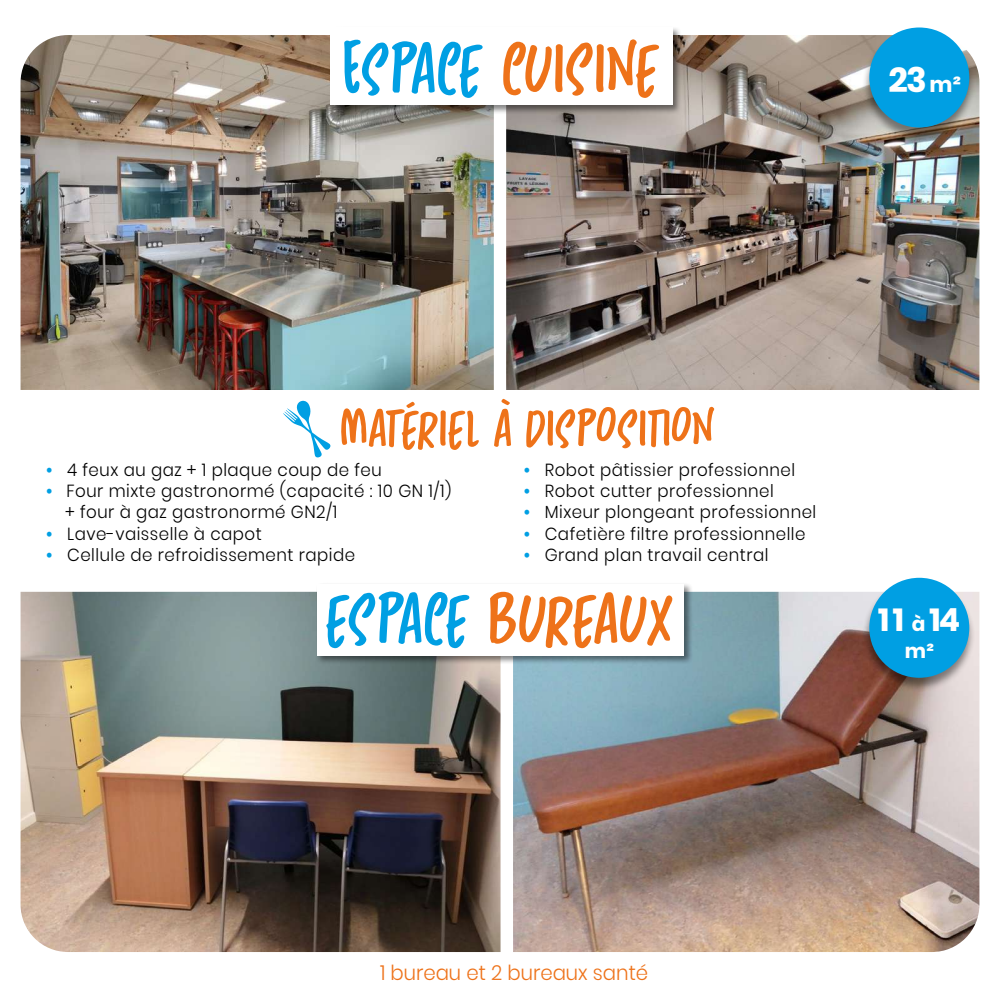
<style>
.page{position:relative;width:1000px;height:1000px;background:#fff}
.page>*{position:absolute;margin:0;border:0;box-sizing:border-box;transform-origin:0 0}
.t1{font:86.12px "Sunny Weather DEMO";color:#ee7219}
.t2{font:86.12px "Sunny Weather DEMO";letter-spacing:-.03em;color:#ee7219}
.t3{font:63.38px "Sunny Weather DEMO";color:#ee7219}
.t4{font:700 34.38px "Poppins";color:#fff}
.t5{font:700 31.88px "Poppins";color:#fff}
.t6{font:300 20.75px "Poppins";color:#ee7219;scale:.95 1}
.t7{font:700 20.12px "Poppins";color:#fff}
.t8{font:300 17.5px/21.2px "Poppins";letter-spacing:.03em;color:#000;scale:.95 1}
.s1{color:#009fe3}
.s2{font-size:21.75px}
.s3{font-weight:600;color:#009fe3}
.s4{font-size:20.12px}
</style>
<div class="page">
<img style="left:21px;top:35px;width:473px;height:355px">
<img style="left:506px;top:35px;width:473px;height:355px">
<img style="left:21px;top:592px;width:480px;height:360px">
<img style="left:513px;top:592px;width:466px;height:360px">
<div style="left:329px;top:26px;width:353px;height:89px;background:#000;opacity:.47"></div>
<div style="left:330px;top:28px;width:342px;height:77px;background:#fff"></div>
<div style="left:316px;top:582px;width:377px;height:83px;background:#000;opacity:.47"></div>
<div style="left:317px;top:584px;width:367px;height:71px;background:#fff"></div>
<svg style="left:283px;top:401px;width:48px;height:57px"></svg>
<div style="left:862px;top:578px;width:114px;height:114px;background:#000;opacity:.44"></div>
<div style="left:869px;top:578px;width:100px;height:100px;background:#009fe3;border-radius:50%"></div>
<div style="left:862px;top:28px;width:114px;height:114px;background:#000;opacity:.44"></div>
<div style="left:869px;top:28px;width:100px;height:100px;background:#009fe3;border-radius:50%"></div>
<h1 class="t1" style="left:343px;top:26px;width:320px"><span class="s1">ESPACE</span> CUISINE</h1>
<h3 class="t4" style="left:889px;top:60px;width:74px">23 <span class="s2">m²</span></h3>
<h2 class="t3" style="left:340px;top:397px;width:377px">MATÉRIEL À DISPOSITION</h2>
<p class="t8" style="left:46px;top:459px;width:355px"><span class="s3">•</span> 4 feux au gaz + 1 plaque coup de feu</p>
<p class="t8" style="left:65px;top:480px;width:408px;text-indent:-19px"><span class="s3">•</span> Four mixte gastronormé (capacité : 10 GN 1/1) + four à gaz gastronormé GN2/1</p>
<p class="t8" style="left:46px;top:523px;width:229px"><span class="s3">•</span> Lave-vaisselle à capot</p>
<p class="t8" style="left:46px;top:544px;width:327px"><span class="s3">•</span> Cellule de refroidissement rapide</p>
<p class="t8" style="left:523px;top:459px;width:288px"><span class="s3">•</span> Robot pâtissier professionnel</p>
<p class="t8" style="left:523px;top:480px;width:265px"><span class="s3">•</span> Robot cutter professionnel</p>
<p class="t8" style="left:523px;top:502px;width:310px"><span class="s3">•</span> Mixeur plongeant professionnel</p>
<p class="t8" style="left:523px;top:523px;width:298px"><span class="s3">•</span> Cafetière filtre professionnelle</p>
<p class="t8" style="left:523px;top:544px;width:259px"><span class="s3">•</span> Grand plan travail central</p>
<h1 class="t2" style="left:325px;top:576px;width:351px"><span class="s1">ESPACE</span> BUREAUX</h1>
<h3 class="t5" style="left:878px;top:602px;width:84px">11 <span class="s4">à</span> 14</h3>
<p class="t7" style="left:905px;top:639px;width:31px">m²</p>
<p class="t6" style="left:380px;top:961px;width:284px">1 bureau et 2 bureaux santé</p>
</div>
